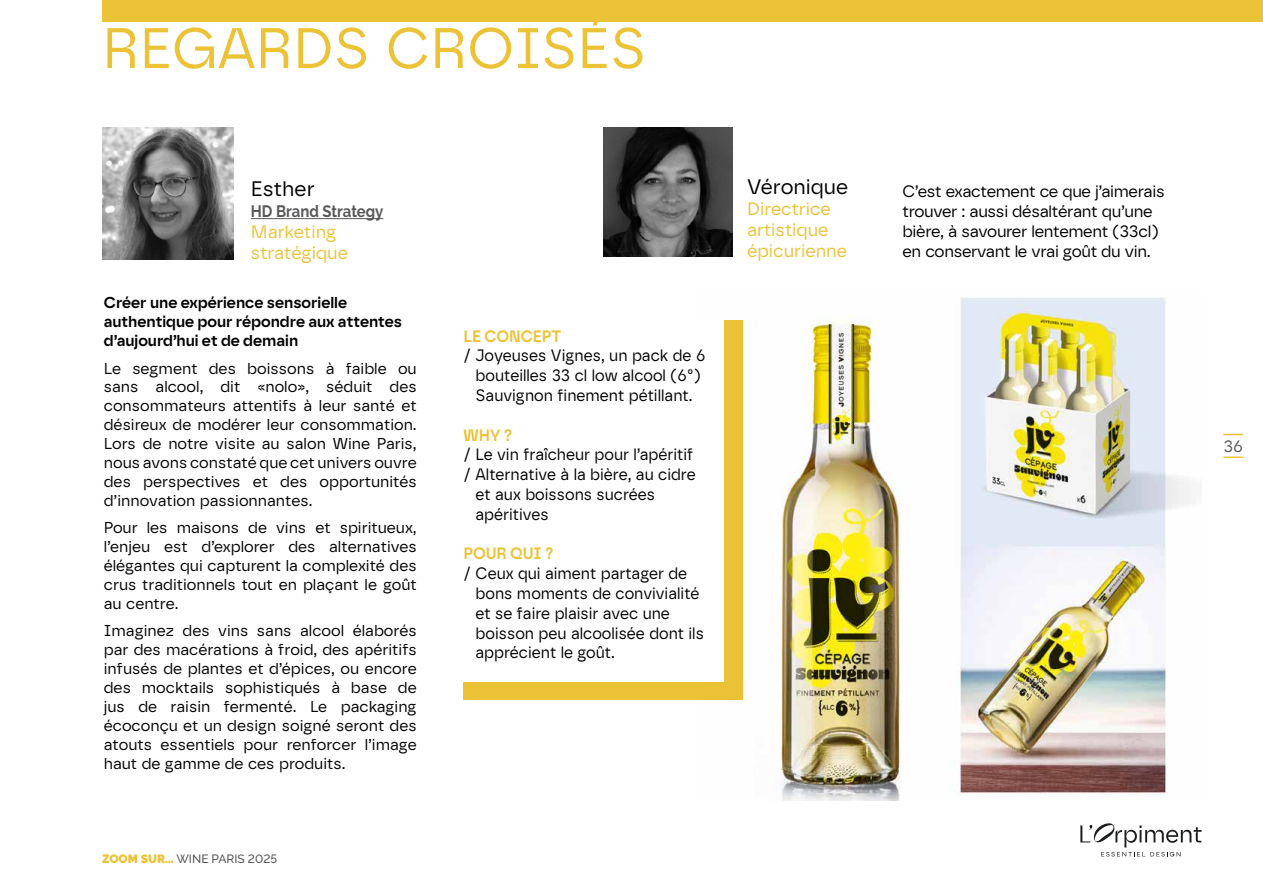
<style>
.page{position:relative;width:1263px;height:893px;background:#fff}
.page>*{position:absolute;margin:0;border:0;box-sizing:border-box;transform-origin:0 0}
.t1{font:57px "Safiro";color:#ecc237}
.t2{font:21px "Safiro";color:#000}
.t3{font:18px/21px "Safiro";color:#ecc237}
.t4{font:16.5px/19.8px "Safiro";color:#000;text-align:center;scale:.95 1}
.t5{font:16.5px/19.8px "Safiro";letter-spacing:-.02em;color:#000}
.t6{font:600 16.5px "Safiro";color:#ecc237;scale:.95 1}
.t7{font:700 16.5px "Raleway";color:#58585a;scale:.9 1}
.t8{font:16.5px "Safiro";color:#58585a}
.t9{font:15.75px/18.9px "Safiro";color:#000;text-align:justify}
.t10{font:600 15.75px/18.9px "Safiro";color:#000}
.t11{font:500 12px "Raleway";color:#58585a}
.s1{font-weight:900;color:#ecc237}
</style>
<div class="page">
<div style="left:102px;top:0;width:1161px;height:21px;background:#ecc237"></div>
<svg style="left:1223px;top:434px;width:20px;height:1px"></svg>
<hr style="left:1223px;top:456px;width:20px;height:2px;background:#ecc237">
<img style="left:603px;top:128px;width:129px;height:129px">
<img style="left:781px;top:297px;width:415px;height:503px">
<hr style="left:251px;top:218px;width:132px;height:1px;background:#58585a">
<img style="left:102px;top:128px;width:132px;height:131px">
<svg style="left:1080px;top:823px;width:121px;height:33px"></svg>
<div style="left:463px;top:320px;width:280px;height:380px;background:#ecc237"></div>
<div style="left:463px;top:320px;width:261px;height:361px;background:#fff"></div>
<h1 class="t1" style="left:102px;top:15px;width:546px">REGARDS CROISÉS</h1>
<h2 class="t2" style="left:251px;top:177px;width:65px">Esther</h2>
<p class="t7" style="left:251px;top:202px;width:149px">HD Brand Strategy</p>
<p class="t3" style="left:251px;top:222px;width:99px">Marketing stratégique</p>
<p class="t10" style="left:104px;top:293px;width:300px">Créer une expérience sensorielle authentique pour répondre aux attentes d’aujourd’hui et de demain</p>
<p class="t9" style="left:104px;top:359px;width:314px">Le segment des boissons à faible ou sans alcool, dit «nolo», séduit des consommateurs attentifs à leur santé et désireux de modérer leur consommation.<br>Lors de notre visite au salon Wine Paris, nous avons constaté que cet univers ouvre des perspectives et des opportunités d’innovation passionnantes.</p>
<p class="t9" style="left:104px;top:518px;width:314px">Pour les maisons de vins et spiritueux, l’enjeu est d’explorer des alternatives élégantes qui capturent la complexité des crus traditionnels tout en plaçant le goût au centre.</p>
<p class="t9" style="left:104px;top:621px;width:314px">Imaginez des vins sans alcool élaborés par des macérations à froid, des apéritifs infusés de plantes et d’épices, ou encore des mocktails sophistiqués à base de jus de raisin fermenté. Le packaging écoconçu et un design soigné seront des atouts essentiels pour renforcer l’image haut de gamme de ces produits.</p>
<p class="t11" style="left:102px;top:852px;width:177px"><span class="s1">ZOOM SUR…</span> WINE PARIS 2025</p>
<p class="t6" style="left:463px;top:326px;width:105px">LE CONCEPT</p>
<p class="t4" style="left:463px;top:346px;width:256px">/ Joyeuses Vignes, un pack de 6 bouteilles 33 cl low alcool (6°)<br>Sauvignon finement pétillant.</p>
<p class="t6" style="left:463px;top:425px;width:53px">WHY ?</p>
<p class="t4" style="left:463px;top:445px;width:243px">/ Le vin fraîcheur pour l’apéritif</p>
<p class="t4" style="left:463px;top:465px;width:246px">/ Alternative à la bière, au cidre</p>
<p class="t4" style="left:476px;top:484px;width:191px">et aux boissons sucrées</p>
<p class="t4" style="left:476px;top:504px;width:79px">apéritives</p>
<p class="t6" style="left:463px;top:544px;width:96px">POUR QUI ?</p>
<p class="t4" style="left:476px;top:564px;width:242px;text-align:left;text-indent:-12px">/ Ceux qui aiment partager de bons moments de convivialité et se faire plaisir avec une boisson peu alcoolisée dont ils apprécient le goût.</p>
<h2 class="t2" style="left:747px;top:175px;width:102px">Véronique</h2>
<p class="t3" style="left:747px;top:199px;width:101px">Directrice artistique épicurienne</p>
<p class="t5" style="left:902px;top:182px;width:264px">C’est exactement ce que j’aimerais trouver : aussi désaltérant qu’une bière, à savourer lentement (33cl) en conservant le vrai goût du vin.</p>
<p class="t8" style="left:1223px;top:437px;width:21px">36</p>
</div>
